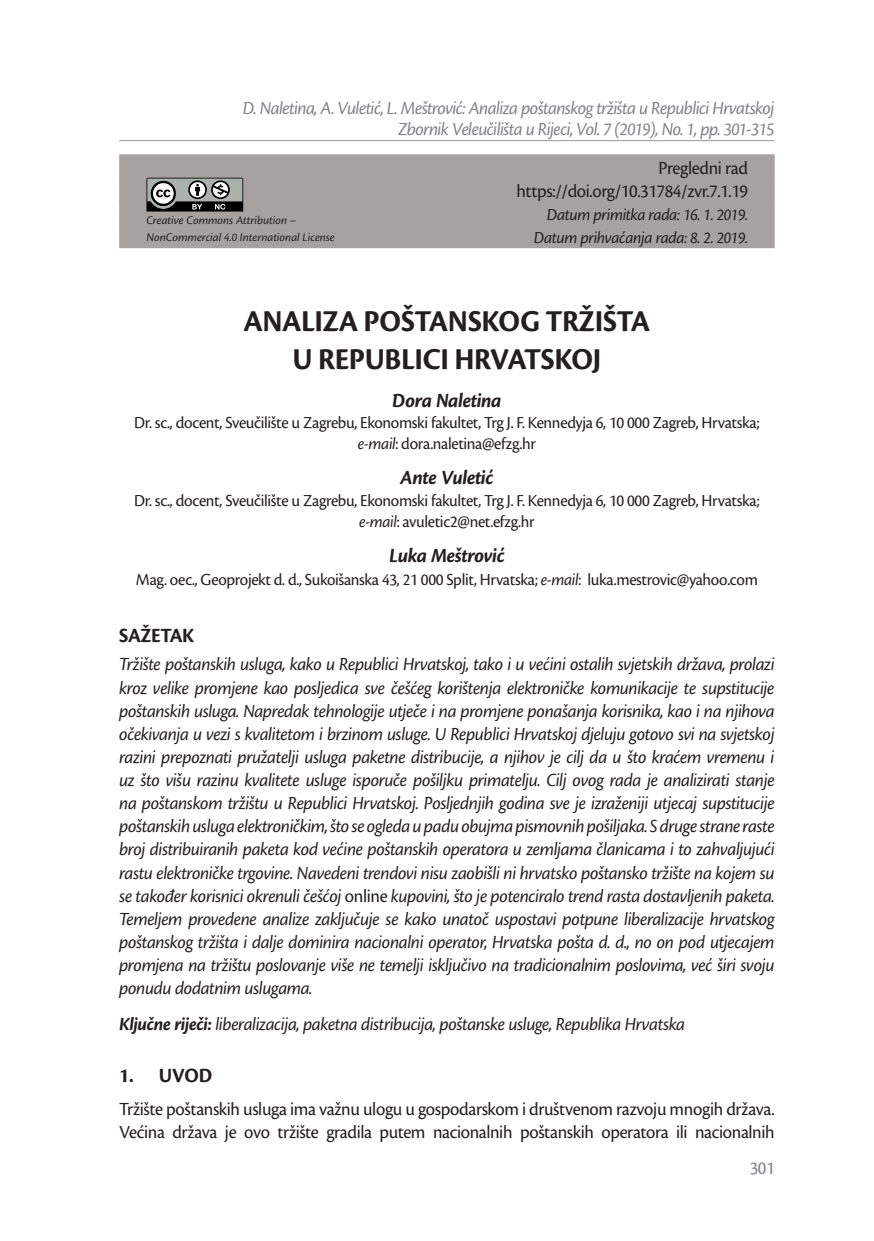
<style>
.page{position:relative;width:874px;height:1241px;background:#fff}
.page>*{position:absolute;margin:0;border:0;box-sizing:border-box;transform-origin:0 0}
.Naslov{font:700 31.5px/37.8px "Cronos Pro";letter-spacing:-.015em;color:#231f20;text-align:center;scale:.96 1}
.t1{font:italic 700 21px "Cronos Pro";letter-spacing:-.02em;color:#231f20;scale:.96 1}
.Sadržaj{font:700 21px "Cronos Pro";letter-spacing:-.02em;color:#231f20;scale:.96 1}
.t2{font:italic 19.25px/23.1px "Cronos Pro";letter-spacing:-.025em;color:#231f20;text-align:justify;scale:.96 1}
.zaglavlje_iznad_nasl{font:19.25px/23.1px "Cronos Pro";letter-spacing:-.02em;color:#231f20;scale:.96 1}
.t3{font:italic 19.25px/21px "Cronos Pro";letter-spacing:-.035em;color:#808285;text-align:right;scale:.96 1}
.t4{font:19.25px "Cronos Pro";color:#808285;scale:.96 1}
.t5{font:17.5px/21px "Cronos Pro";letter-spacing:-.02em;color:#231f20;text-align:center;scale:.96 1}
.zaglavlje_iznad_nasl-2{font:italic 17.5px "Cronos Pro";letter-spacing:-.02em;color:#231f20;scale:.96 1}
.t6{font:italic 12.25px "Cronos Pro";letter-spacing:-.005em;color:#231f20}
.s1{font-style:italic}
.s2{font-style:normal}
.s3{font-weight:700}
</style>
<div class="page">
<hr style="left:119px;top:140px;width:655px;height:1px;background:#939598">
<div style="left:119px;top:154px;width:655px;height:25px;background:#a7a2a0"></div>
<div style="left:119px;top:177px;width:655px;height:25px;background:#a7a2a0"></div>
<div style="left:119px;top:200px;width:655px;height:25px;background:#a7a2a0"></div>
<div style="left:119px;top:224px;width:655px;height:24px;background:#a7a2a0"></div>
<svg style="left:146px;top:178px;width:97px;height:33px"></svg>
<p class="t3" style="left:243px;top:98px;width:555px">D. Naletina, A. Vuletić, L. Meštrović: Analiza poštanskog tržišta u Republici Hrvatskoj<br>Zbornik Veleučilišta u Rijeci, Vol. 7 (2019), No. 1, pp. 301-315</p>
<p class="t6" style="left:146px;top:213px;width:151px">Creative Commons Attribution –</p>
<p class="t6" style="left:146px;top:230px;width:190px">NonCommercial 4.0 International License</p>
<p class="zaglavlje_iznad_nasl" style="left:658px;top:156px;width:95px">Pregledni rad</p>
<p class="zaglavlje_iznad_nasl" style="left:516px;top:179px;width:242px">https://doi.org/10.31784/zvr.7.1.19</p>
<p class="zaglavlje_iznad_nasl-2" style="left:546px;top:205px;width:211px">Datum primitka rada: 16. 1. 2019.</p>
<p class="zaglavlje_iznad_nasl-2" style="left:533px;top:228px;width:224px">Datum prihvaćanja rada: 8. 2. 2019.</p>
<p class="Naslov" style="left:243px;top:303px;width:425px">ANALIZA POŠTANSKOG TRŽIŠTA<br>U REPUBLICI HRVATSKOJ</p>
<p class="t1" style="left:392px;top:388px;width:115px">Dora Naletina</p>
<p class="t5" style="left:134px;top:412px;width:652px">Dr. sc., docent, Sveučilište u Zagrebu, Ekonomski fakultet, Trg J. F. Kennedyja 6, 10 000 Zagreb, Hrvatska; <span class="s1">e-mail</span>: dora.naletina@efzg.hr</p>
<p class="t1" style="left:400px;top:466px;width:99px">Ante Vuletić</p>
<p class="t5" style="left:134px;top:489px;width:652px">Dr. sc., docent, Sveučilište u Zagrebu, Ekonomski fakultet, Trg J. F. Kennedyja 6, 10 000 Zagreb, Hrvatska; <span class="s1">e-mail</span>: avuletic2@net.efzg.hr</p>
<p class="t1" style="left:389px;top:543px;width:122px">Luka Meštrović</p>
<p class="t5" style="left:136px;top:569px;width:649px">Mag. oec., Geoprojekt d. d., Sukoišanska 43, 21 000 Split, Hrvatska; <span class="s1">e-mail</span>: luka.mestrovic@yahoo.com</p>
<p class="Sadržaj" style="left:119px;top:623px;width:80px">SAŽETAK</p>
<p class="t2" style="left:119px;top:653px;width:684px">Tržište poštanskih usluga, kako u Republici Hrvatskoj, tako i u većini ostalih svjetskih država, prolazi kroz velike promjene kao posljedica sve češćeg korištenja elektroničke komunikacije te supstitucije poštanskih usluga. Napredak tehnologije utječe i na promjene ponašanja korisnika, kao i na njihova očekivanja u vezi s kvalitetom i brzinom usluge. U Republici Hrvatskoj djeluju gotovo svi na svjetskoj razini prepoznati pružatelji usluga paketne distribucije, a njihov je cilj da u što kraćem vremenu i uz što višu razinu kvalitete usluge isporuče pošiljku primatelju. Cilj ovog rada je analizirati stanje na poštanskom tržištu u Republici Hrvatskoj. Posljednjih godina sve je izraženiji utjecaj supstitucije poštanskih usluga elektroničkim, što se ogleda u padu obujma pismovnih pošiljaka. S druge strane raste broj distribuiranih paketa kod većine poštanskih operatora u zemljama članicama i to zahvaljujući rastu elektroničke trgovine. Navedeni trendovi nisu zaobišli ni hrvatsko poštansko tržište na kojem su se također korisnici okrenuli češćoj <span class="s2">online</span> kupovini, što je potenciralo trend rasta dostavljenih paketa.<br>Temeljem provedene analize zaključuje se kako unatoč uspostavi potpune liberalizacije hrvatskog poštanskog tržišta i dalje dominira nacionalni operator, Hrvatska pošta d. d., no on pod utjecajem promjena na tržištu poslovanje više ne temelji isključivo na tradicionalnim poslovima, već širi svoju ponudu dodatnim uslugama.</p>
<p class="t2" style="left:119px;top:1012px;width:591px"><span class="s3">Ključne riječi:</span> liberalizacija, paketna distribucija, poštanske usluge, Republika Hrvatska</p>
<p class="Sadržaj" style="left:119px;top:1063px;width:98px">1. UVOD</p>
<p class="zaglavlje_iznad_nasl" style="left:119px;top:1097px;width:684px">Tržište poštanskih usluga ima važnu ulogu u gospodarskom i društvenom razvoju mnogih država.<br>Većina država je ovo tržište gradila putem nacionalnih poštanskih operatora ili nacionalnih</p>
<p class="t4" style="left:749px;top:1156px;width:27px">301</p>
</div>
